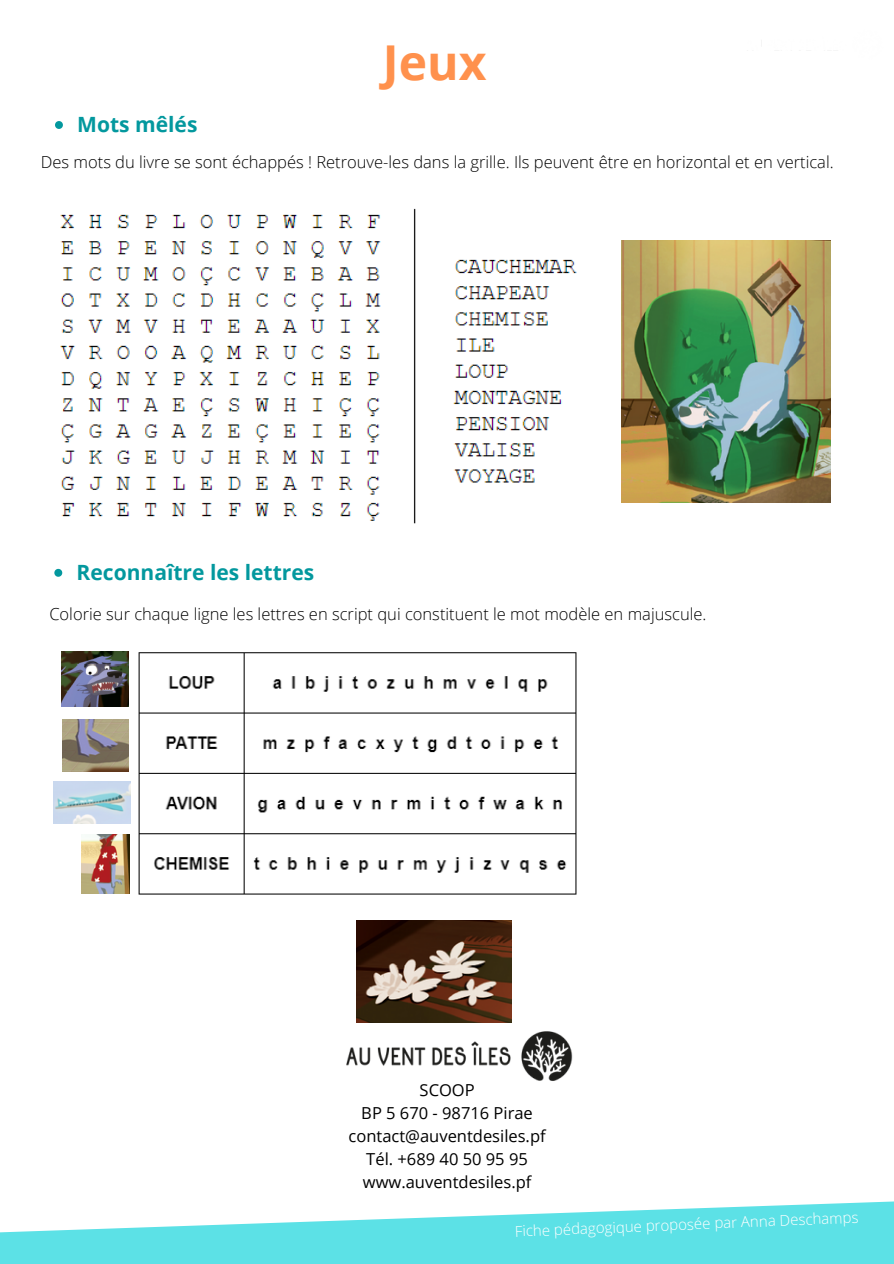
<style>
.page{position:relative;width:894px;height:1264px;background:#fff}
.page>*{position:absolute;margin:0;border:0;box-sizing:border-box;transform-origin:0 0}
.t1{font:700 48px "Open Sans";color:#ff914d}
.t2{font:700 21px "Open Sans";color:#03989e}
.t3{font:300 16.5px "Open Sans";color:#000}
.t4{font:16.5px "Open Sans";color:#000}
.t5{font:300 15px "Open Sans";color:#fff}
</style>
<div class="page">
<div style="left:0;top:1199px;width:893px;height:64px;background:#5ce1e6"></div>
<svg style="left:0;top:1199px;width:893px;height:33px;fill:#fff"></svg>
<img style="left:346px;top:1000px;width:227px;height:81px">
<img style="left:60px;top:208px;width:356px;height:316px">
<img style="left:453px;top:259px;width:124px;height:224px">
<img style="left:356px;top:920px;width:155px;height:102px">
<img style="left:621px;top:240px;width:209px;height:263px">
<svg style="left:55px;top:121px;width:8px;height:8px"></svg>
<svg style="left:54px;top:569px;width:8px;height:7px"></svg>
<img style="left:130px;top:652px;width:447px;height:243px">
<img style="left:81px;top:835px;width:48px;height:58px">
<img style="left:61px;top:651px;width:68px;height:55px">
<img style="left:54px;top:781px;width:76px;height:42px">
<img style="left:62px;top:719px;width:67px;height:52px">
<p class="t1" style="left:383px;top:28px;width:105px">Jeux</p>
<p class="t2" style="left:77px;top:110px;width:122px">Mots mêlés</p>
<p class="t3" style="left:41px;top:150px;width:794px">Des mots du livre se sont échappés ! Retrouve-les dans la grille. Ils peuvent être en horizontal et en vertical.</p>
<p class="t2" style="left:77px;top:557px;width:239px">Reconnaître les lettres</p>
<p class="t3" style="left:49px;top:602px;width:658px">Colorie sur chaque ligne les lettres en script qui constituent le mot modèle en majuscule.</p>
<p class="t4" style="left:419px;top:1078px;width:57px">SCOOP</p>
<p class="t4" style="left:361px;top:1101px;width:173px">BP 5 670 - 98716 Pirae</p>
<p class="t4" style="left:348px;top:1124px;width:199px">contact@auventdesiles.pf</p>
<p class="t4" style="left:366px;top:1147px;width:163px">Tél. +689 40 50 95 95</p>
<p class="t4" style="left:363px;top:1170px;width:170px">www.auventdesiles.pf</p>
<p class="t5" style="left:514px;top:1219px;width:345px;rotate:-2deg">Fiche pédagogique proposée par Anna Deschamps</p>
</div>
